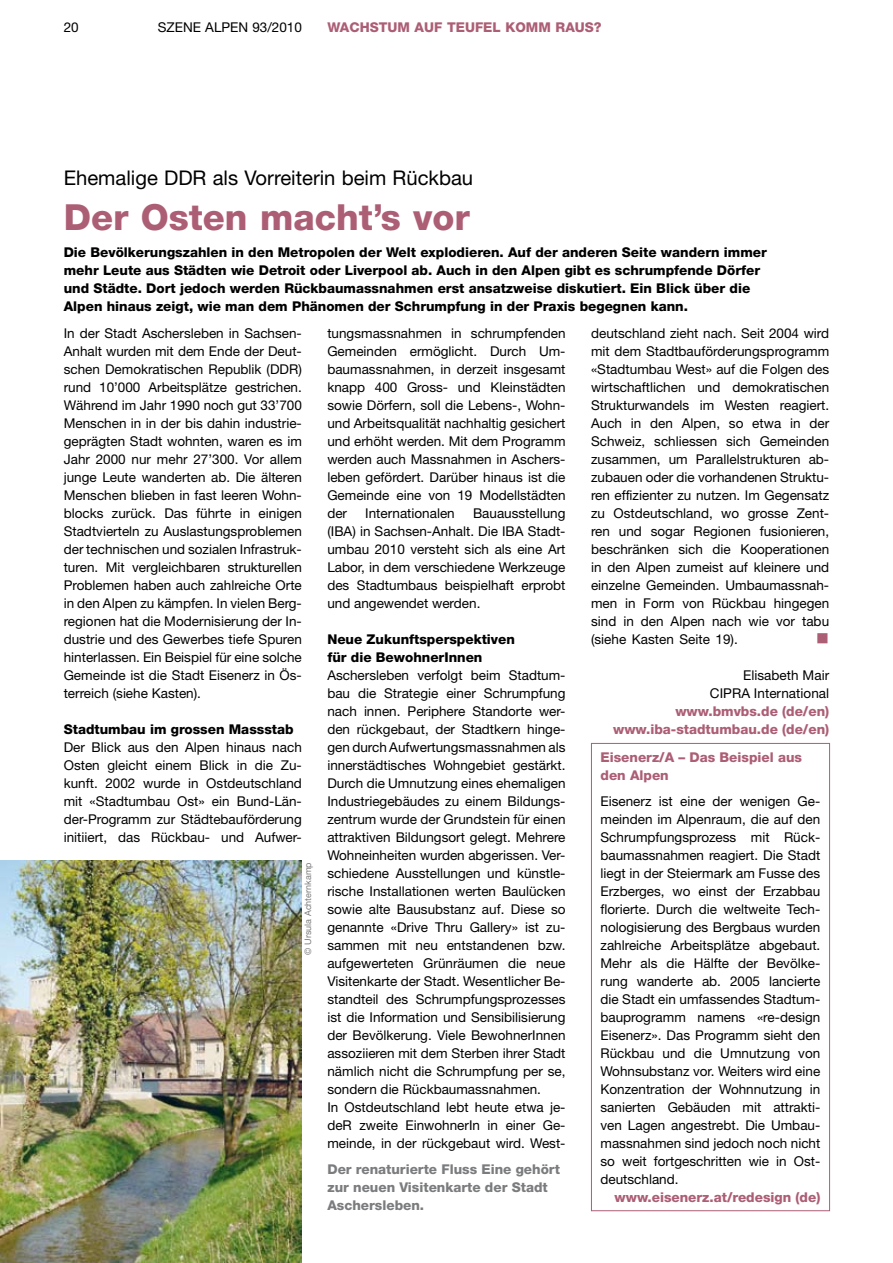
<style>
.page{position:relative;width:893px;height:1263px;background:#fff}
.page>*{position:absolute;margin:0;border:0;box-sizing:border-box;transform-origin:0 0}
.t1{font:800 36px "Helvetica Neue LT";color:#ac5e75}
.t2{font:20.25px "Helvetica Neue LT";color:#000}
.t3{font:13.5px/18px "Helvetica Neue LT";color:#000;text-align:justify}
.t4{font:800 13.5px/18px "Helvetica Neue LT";color:#000}
.t5{font:800 13.5px/18px "Helvetica Neue LT";color:#ac5e75;text-align:right}
.t6{font:800 13.5px/18px "Helvetica Neue LT";color:#7b7c7e}
.t7{font:9px "Helvetica Neue LT";color:#7b7c7e}
</style>
<div class="page">
<div style="left:591px;top:743px;width:239px;height:468px;border:1px solid #ac5e75"></div>
<img style="left:0;top:860px;width:302px;height:403px">
<p class="t3" style="left:64px;top:18px;width:17px">20</p>
<p class="t3" style="left:158px;top:18px;width:146px">SZENE ALPEN 93/2010</p>
<p class="t5" style="left:327px;top:18px;width:24px">Wachstum</p>
<p class="t5" style="left:415px;top:18px;width:11px">auf</p>
<p class="t5" style="left:447px;top:18px;width:156px">TEUFEL KOMM RAUS?</p>
<h2 class="t2" style="left:64px;top:166px;width:411px">Ehemalige DDR als Vorreiterin beim Rückbau</h2>
<h1 class="t1" style="left:64px;top:196px;width:408px">Der Osten macht’s vor</h1>
<p class="t4" style="left:64px;top:243px;width:705px">Die Bevölkerungszahlen in den Metropolen der Welt explodieren. Auf der anderen Seite wandern immer mehr Leute aus Städten wie Detroit oder Liverpool ab. Auch in den Alpen gibt es schrumpfende Dörfer und Städte. Dort jedoch werden Rückbaumassnahmen erst ansatzweise diskutiert. Ein Blick über die Alpen hinaus zeigt, wie man dem Phänomen der Schrumpfung in der Praxis begegnen kann.</p>
<p class="t3" style="left:64px;top:324px;width:240px">In der Stadt Aschersleben in Sachsen-Anhalt wurden mit dem Ende der Deut&shy;schen Demokratischen Republik (DDR) rund 10’000 Arbeitsplätze gestrichen.<br>Während im Jahr 1990 noch gut 33’700<br>Menschen in in der bis dahin industrie&shy;geprägten Stadt wohnten, waren es im Jahr 2000 nur mehr 27’300. Vor allem junge Leute wanderten ab. Die älteren Menschen blieben in fast leeren Wohn&shy;blocks zurück. Das führte in einigen Stadtvierteln zu Auslastungsproblemen der technischen und sozialen Infrastruk&shy;turen. Mit vergleichbaren strukturellen Problemen haben auch zahlreiche Orte in den Alpen zu kämpfen. In vielen Berg&shy;regionen hat die Modernisierung der In&shy;dustrie und des Gewerbes tiefe Spuren hinterlassen. Ein Beispiel für eine solche Gemeinde ist die Stadt Eisenerz in Ös&shy;terreich (siehe Kasten).</p>
<p class="t4" style="left:64px;top:720px;width:231px">Stadtumbau im grossen Massstab</p>
<p class="t3" style="left:64px;top:738px;width:240px">Der Blick aus den Alpen hinaus nach Osten gleicht einem Blick in die Zu&shy;kunft. 2002 wurde in Ostdeutschland mit «Stadtumbau Ost» ein Bund-Län&shy;der-Programm zur Städtebauförderung initiiert, das Rückbau- und Aufwer-</p>
<p class="t7" style="left:303px;top:955px;width:94px;rotate:-90deg">© Ursula Achternkamp</p>
<p class="t3" style="left:327px;top:324px;width:240px">tungsmassnahmen in schrumpfenden Gemeinden ermöglicht. Durch Um&shy;baumassnahmen, in derzeit insgesamt knapp 400 Gross- und Kleinstädten sowie Dörfern, soll die Lebens-, Wohn&shy;und Arbeitsqualität nachhaltig gesichert und erhöht werden. Mit dem Programm werden auch Massnahmen in Aschers&shy;leben gefördert. Darüber hinaus ist die Gemeinde eine von 19 Modellstädten der</p>
<p class="t3" style="left:327px;top:504px;width:240px;text-indent:146px">Bauausstellung (IBA) in Sachsen-Anhalt. Die IBA Stadt&shy;umbau 2010 versteht sich als eine Art Labor, in dem verschiedene Werkzeuge des Stadtumbaus beispielhaft erprobt und angewendet werden.</p>
<p class="t4" style="left:327px;top:630px;width:189px">Neue Zukunftsperspektiven für die BewohnerInnen</p>
<p class="t3" style="left:327px;top:666px;width:240px;text-align:left">Aschersleben verfolgt beim Stadtum&shy;bau die Strategie einer Schrumpfung nach innen. Periphere Standorte wer&shy;den rückgebaut, der Stadtkern hinge&shy;gen durch Aufwertungsmassnahmen als innerstädtisches Wohngebiet gestärkt.<br>Durch die Umnutzung eines ehemaligen Industriegebäudes zu einem Bildungs&shy;zentrum wurde der Grundstein für einen attraktiven Bildungsort gelegt. Mehrere Wohneinheiten wurden abgerissen. Ver&shy;schiedene Ausstellungen und künstle&shy;rische Installationen werten Baulücken sowie alte Bausubstanz auf. Diese so genannte «Drive Thru Gallery» ist zu&shy;sammen mit neu entstandenen bzw. aufgewerteten Grünräumen die neue Visitenkarte der Stadt. Wesentlicher Be&shy;standteil des Schrumpfungsprozesses ist die Information und Sensibilisierung der Bevölkerung. Viele BewohnerInnen assoziieren mit dem Sterben ihrer Stadt nämlich nicht die Schrumpfung per se, sondern die Rückbaumassnahmen.<br>In Ostdeutschland lebt heute etwa je&shy;deR zweite EinwohnerIn in einer Ge&shy;meinde, in der rückgebaut wird. West-</p>
<p class="t3" style="left:365px;top:504px;width:91px">Internationalen</p>
<p class="t6" style="left:327px;top:1160px;width:234px">Der renaturierte Fluss Eine gehört zur neuen Visitenkarte der Stadt<br>Aschersleben.</p>
<p class="t3" style="left:591px;top:324px;width:240px">deutschland zieht nach. Seit 2004 wird mit dem Stadtbauförderungsprogramm «Stadtumbau West» auf die Folgen des wirtschaftlichen und demokratischen Strukturwandels im Westen reagiert.<br>Auch in den Alpen, so etwa in der Schweiz, schliessen sich Gemeinden zusammen, um Parallelstrukturen ab&shy;zubauen oder die vorhandenen Struktu&shy;ren effizienter zu nutzen. Im Gegensatz zu Ostdeutschland, wo grosse Zent&shy;ren und sogar Regionen fusionieren, beschränken sich die Kooperationen in den Alpen zumeist auf kleinere und einzelne Gemeinden. Umbaumassnah&shy;men in Form von Rückbau hingegen sind in den Alpen nach wie vor tabu (siehe Kasten Seite 19).</p>
<p class="t3" style="left:710px;top:666px;width:121px;text-align:right">Elisabeth Mair<br>CIPRA International</p>
<p class="t5" style="left:613px;top:702px;width:218px">www.bmvbs.de (de/en) www.iba-stadtumbau.de (de/en)</p>
<p class="t5" style="left:600px;top:748px;width:203px;text-align:left">Eisenerz/A – Das Beispiel aus den Alpen</p>
<p class="t3" style="left:600px;top:792px;width:221px">Eisenerz ist eine der wenigen Ge&shy;meinden im Alpenraum, die auf den Schrumpfungsprozess mit Rück&shy;baumassnahmen reagiert. Die Stadt liegt in der Steiermark am Fusse des Erzberges, wo einst der Erzabbau florierte. Durch die weltweite Tech&shy;nologisierung des Bergbaus wurden zahlreiche Arbeitsplätze abgebaut.<br>Mehr als die Hälfte der Bevölke&shy;rung wanderte ab. 2005 lancierte die Stadt ein umfassendes Stadtum&shy;bauprogramm namens «re-design Eisenerz». Das Programm sieht den Rückbau und die Umnutzung von Wohnsubstanz vor. Weiters wird eine Konzentration der Wohnnutzung in sanierten Gebäuden mit attrakti&shy;ven Lagen angestrebt. Die Umbau&shy;massnahmen sind jedoch noch nicht so weit fortgeschritten wie in Ost&shy;deutschland.</p>
<p class="t5" style="left:614px;top:1188px;width:207px">www.eisenerz.at/redesign (de)</p>
</div>
